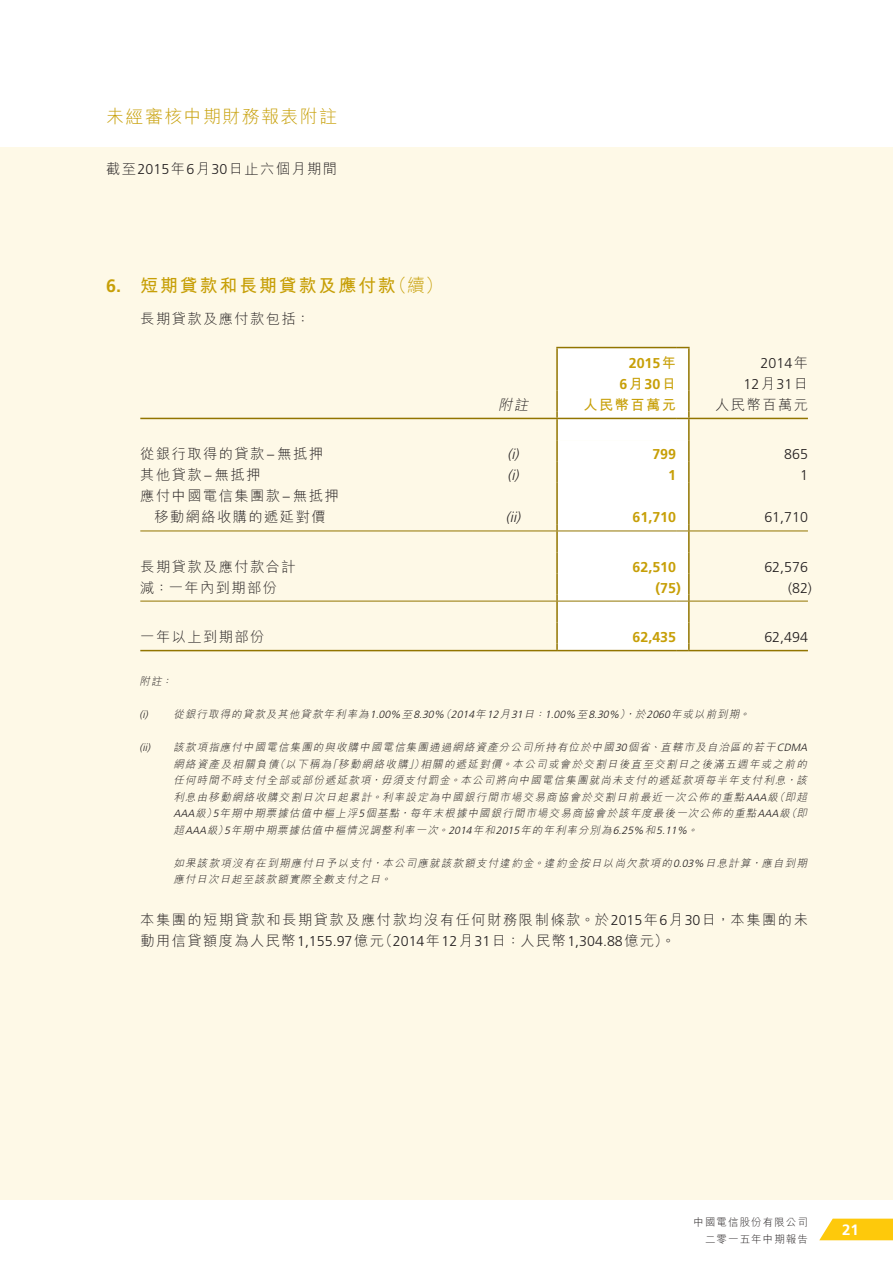
<style>
.page{position:relative;width:893px;height:1263px;background:#fff}
.page>*{position:absolute;margin:0;border:0;box-sizing:border-box;transform-origin:0 0}
.t1{font:700 18px "M Hei HK";letter-spacing:.1em;color:#c79f07}
.t2{font:300 18px "M Hei HK";letter-spacing:.075em;color:#c79f07}
.t3{font:700 15px "Frutiger LT Std";color:#fff}
.t4{font:300 14.25px/21px "M Hei HK";letter-spacing:.1em;color:#231f20;text-align:center}
.t5{font:300 14.25px/21px "Frutiger LT Std";color:#231f20;text-align:right}
.t6{font:700 14.25px/21px "Frutiger LT Std";color:#c79f07;text-align:right}
.t7{font:italic 300 14.25px "Frutiger LT Std";color:#231f20}
.t8{font:700 14.25px "M Hei HK";letter-spacing:.1em;color:#c79f07}
.t9{font:italic 300 14.25px "M Hei HK";color:#231f20}
.t10{font:italic 300 10.5px/16.5px "M Hei HK";color:#231f20;text-align:justify}
.t11{font:italic 300 10.5px "Frutiger LT Std";color:#231f20}
.t12{font:300 10.5px/16.5px "M Hei HK";letter-spacing:.1em;color:#231f20;text-align:right}
.s1{font-family:"Frutiger LT Std"}
.s2{font-weight:300}
.s3{font-family:"M Hei HK"}
</style>
<div class="page">
<div style="left:0;top:147px;width:893px;height:1053px;background:#fef9e7"></div>
<svg style="left:819px;top:1218px;width:74px;height:22px;background:#fecf28"></svg>
<hr style="left:140px;top:650px;width:332px;height:1px;background:#927500">
<hr style="left:472px;top:650px;width:85px;height:1px;background:#927500">
<hr style="left:689px;top:650px;width:119px;height:1px;background:#927500">
<hr style="left:140px;top:418px;width:332px;height:1px;background:#927500">
<hr style="left:472px;top:418px;width:85px;height:1px;background:#927500">
<hr style="left:689px;top:418px;width:119px;height:1px;background:#927500">
<hr style="left:140px;top:531px;width:332px;height:1px;background:#927500">
<hr style="left:472px;top:531px;width:85px;height:1px;background:#927500">
<hr style="left:689px;top:531px;width:119px;height:1px;background:#927500">
<hr style="left:140px;top:601px;width:332px;height:1px;background:#927500">
<hr style="left:472px;top:601px;width:85px;height:1px;background:#927500">
<hr style="left:689px;top:601px;width:119px;height:1px;background:#927500">
<div style="left:556px;top:347px;width:134px;height:304px;background:#fff"></div>
<h1 class="t2" style="left:106px;top:107px;width:232px">未經審核中期財務報表附註</h1>
<h3 class="t4" style="left:106px;top:158px;width:232px">截至<span class="s1">2015</span>年<span class="s1">6</span>月<span class="s1">30</span>日止六個月期間</h3>
<h1 class="t1" style="left:106px;top:273px;width:338px"><span class="s1">6.</span> 短期貸款和長期貸款及應付款<span class="s2">（續）</span></h1>
<h3 class="t4" style="left:140px;top:308px;width:171px">長期貸款及應付款包括：</h3>
<h3 class="t6" style="left:620px;top:352px;width:58px">2015<span class="s3">年<br></span>6<span class="s3">月</span>30<span class="s3">日</span></h3>
<h3 class="t5" style="left:743px;top:352px;width:66px">2014<span class="s3">年<br></span>12<span class="s3">月</span>31<span class="s3">日</span></h3>
<h3 class="t9" style="left:498px;top:397px;width:34px">附註</h3>
<h3 class="t8" style="left:583px;top:394px;width:94px">人民幣百萬元</h3>
<h3 class="t4" style="left:715px;top:394px;width:94px">人民幣百萬元</h3>
<h3 class="t4" style="left:140px;top:443px;width:184px">從銀行取得的貸款 <span class="s1">–</span> 無抵押</h3>
<h3 class="t7" style="left:507px;top:446px;width:16px">(i)</h3>
<h3 class="t6" style="left:652px;top:444px;width:25px">799</h3>
<h3 class="t5" style="left:784px;top:444px;width:25px">865</h3>
<h3 class="t4" style="left:140px;top:464px;width:121px">其他貸款 <span class="s1">–</span> 無抵押</h3>
<h3 class="t7" style="left:507px;top:467px;width:16px">(i)</h3>
<h3 class="t6" style="left:668px;top:465px;width:9px">1</h3>
<h3 class="t5" style="left:800px;top:465px;width:9px">1</h3>
<h3 class="t4" style="left:140px;top:485px;width:200px">應付中國電信集團款 <span class="s1">–</span> 無抵押移動網絡收購的遞延對價</h3>
<h3 class="t7" style="left:506px;top:509px;width:19px">(ii)</h3>
<h3 class="t6" style="left:632px;top:507px;width:45px">61,710</h3>
<h3 class="t5" style="left:764px;top:507px;width:45px">61,710</h3>
<h3 class="t4" style="left:140px;top:556px;width:157px">長期貸款及應付款合計</h3>
<h3 class="t6" style="left:632px;top:556px;width:45px">62,510</h3>
<h3 class="t5" style="left:764px;top:556px;width:45px">62,576</h3>
<h3 class="t4" style="left:140px;top:577px;width:138px">減：一年內到期部份</h3>
<h3 class="t6" style="left:655px;top:577px;width:27px">(75)</h3>
<h3 class="t5" style="left:788px;top:577px;width:25px">(82)</h3>
<h3 class="t4" style="left:140px;top:626px;width:125px">一年以上到期部份</h3>
<h3 class="t6" style="left:632px;top:626px;width:45px">62,435</h3>
<h3 class="t5" style="left:764px;top:626px;width:45px">62,494</h3>
<p class="t10" style="left:139px;top:673px;width:36px">附註：</p>
<p class="t11" style="left:139px;top:709px;width:614px">(i) <span class="s3">從銀行取得的貸款及其他貸款年利率為</span>1.00%<span class="s3">至</span>8.30%<span class="s3">（</span>2014<span class="s3">年</span>12<span class="s3">月</span>31<span class="s3">日：</span>1.00%<span class="s3">至</span>8.30%<span class="s3">），於</span>2060<span class="s3">年或以前到期。</span></p>
<p class="t11" style="left:139px;top:742px;width:15px">(ii)</p>
<p class="t10" style="left:173px;top:739px;width:638px">該款項指應付中國電信集團的與收購中國電信集團通過網絡資產分公司所持有位於中國<span class="s1">30</span>個省、直轄市及自治區的若干<span class="s1">CDMA</span>網絡資產及相關負債（以下稱為「移動網絡收購」）相關的遞延對價。本公司或會於交割日後直至交割日之後滿五週年或之前的任何時間不時支付全部或部份遞延款項，毋須支付罰金。本公司將向中國電信集團就尚未支付的遞延款項每半年支付利息，該利息由移動網絡收購交割日次日起累計。利率設定為中國銀行間市場交易商協會於交割日前最近一次公佈的重點<span class="s1">AAA</span>級（即超<span class="s1">AAA</span>級）<span class="s1">5</span>年期中期票據估值中樞上浮<span class="s1">5</span>個基點，每年末根據中國銀行間市場交易商協會於該年度最後一次公佈的重點<span class="s1">AAA</span>級（即超<span class="s1">AAA</span>級）<span class="s1">5</span>年期中期票據估值中樞情況調整利率一次。<span class="s1">2014</span>年和<span class="s1">2015</span>年的年利率分別為<span class="s1">6.25%</span>和<span class="s1">5.11%</span>。</p>
<p class="t10" style="left:173px;top:854px;width:637px">如果該款項沒有在到期應付日予以支付，本公司應就該款額支付違約金。違約金按日以尚欠款項的<span class="s1">0.03%</span>日息計算，應自到期應付日次日起至該款額實際全數支付之日。</p>
<h3 class="t4" style="left:140px;top:909px;width:669px;text-align:left">本集團的短期貸款和長期貸款及應付款均沒有任何財務限制條款。於<span class="s1">2015</span>年<span class="s1">6</span>月<span class="s1">30</span>日，本集團的未動用信貸額度為人民幣<span class="s1">1,155.97</span>億元（<span class="s1">2014</span>年<span class="s1">12</span>月<span class="s1">31</span>日：人民幣<span class="s1">1,304.88</span>億元）。</h3>
<p class="t12" style="left:693px;top:1214px;width:116px">中國電信股份有限公司二零一五年中期報告</p>
<h2 class="t3" style="left:842px;top:1221px;width:18px">21</h2>
</div>
